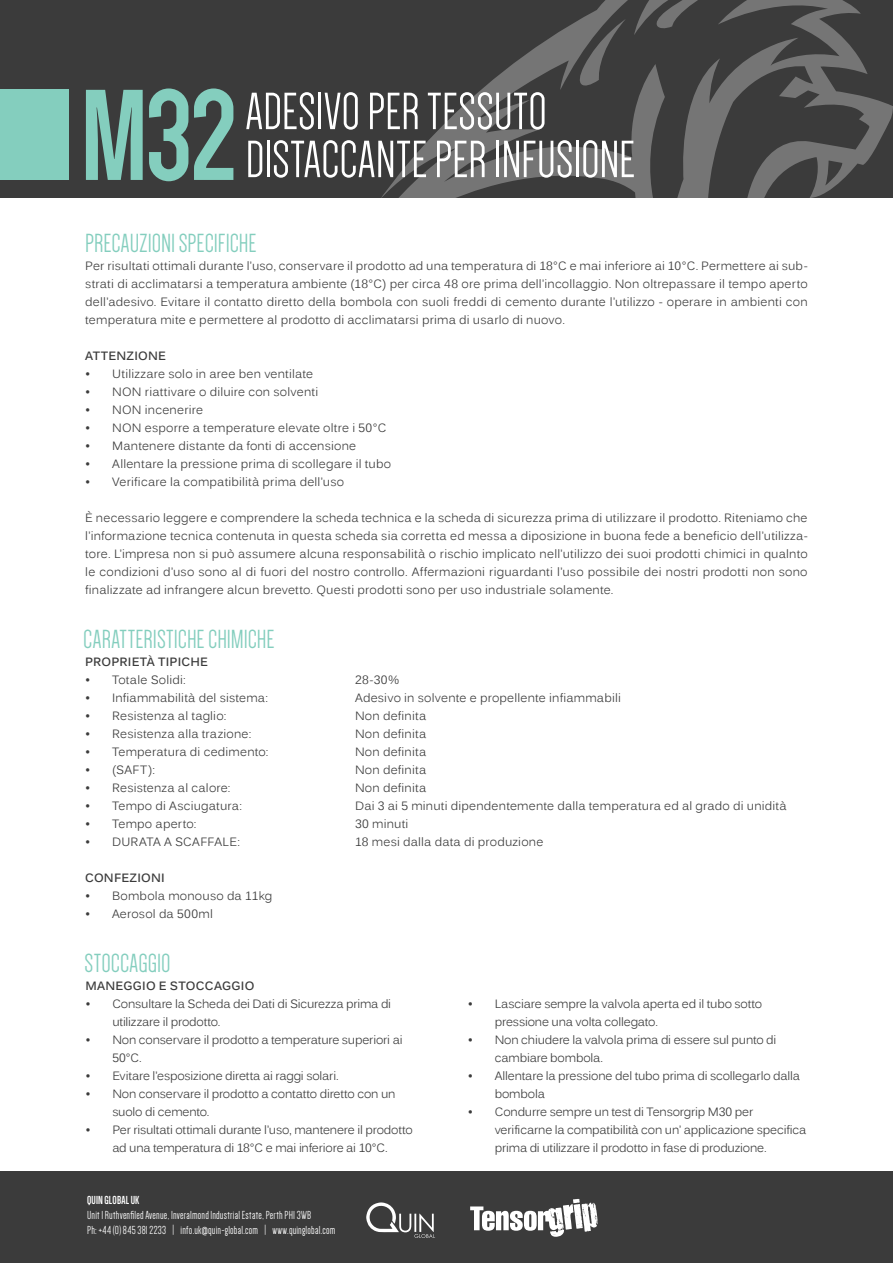
<style>
.page{position:relative;width:893px;height:1263px;background:#fff}
.page>*{position:absolute;margin:0;border:0;box-sizing:border-box;transform-origin:0 0}
.t1{font:700 133.5px "Dense";color:#84cebe}
.t2{font:54px "Dense";color:#fff}
.t3{font:27px "Dense";color:#84cebe}
.t4{font:12px/18px "Kalinga";letter-spacing:.01em;color:#3b3b3b;text-align:justify}
.t5{font:12px/18px "Kalinga";letter-spacing:-.015em;color:#3b3b3b}
.t6{font:12px "Dense";letter-spacing:.02em;color:#fff}
.t7{font:700 12px "Kalinga";letter-spacing:.02em;color:#3b3b3b}
.t8{font:700 12px "Dense";letter-spacing:.015em;color:#fff}
</style>
<div class="page">
<div style="left:0;top:0;width:893px;height:198px;background:#3b3b3b"></div>
<svg style="left:381px;top:0;width:512px;height:198px"></svg>
<svg style="left:574px;top:19px;width:52px;height:72px"></svg>
<svg style="left:649px;top:0;width:77px;height:32px"></svg>
<div style="left:0;top:1171px;width:893px;height:92px;background:#3b3b3b"></div>
<svg style="left:470px;top:1199px;width:128px;height:38px"></svg>
<svg style="left:366px;top:1202px;width:69px;height:36px"></svg>
<div style="left:0;top:90px;width:68px;height:90px;background:#84cebe"></div>
<p class="t1" style="left:81px;top:70px;width:158px">M32</p>
<p class="t2" style="left:246px;top:85px;width:303px">ADESIVO PER TESSUTO</p>
<p class="t2" style="left:246px;top:133px;width:391px">DISTACCANTE PER INFUSIONE</p>
<p class="t3" style="left:85px;top:230px;width:173px">PRECAUZIONI SPECIFICHE</p>
<p class="t4" style="left:85px;top:258px;width:724px">Per risultati ottimali durante l’uso, conservare il prodotto ad una temperatura di 18°C e mai inferiore ai 10°C. Permettere ai sub&shy;strati di acclimatarsi a temperatura ambiente (18°C) per circa 48 ore prima dell’incollaggio. Non oltrepassare il tempo aperto dell’adesivo. Evitare il contatto diretto della bombola con suoli freddi di cemento durante l’utilizzo - operare in ambienti con temperatura mite e permettere al prodotto di acclimatarsi prima di usarlo di nuovo.</p>
<p class="t7" style="left:85px;top:348px;width:82px">ATTENZIONE</p>
<p class="t4" style="left:85px;top:366px;width:229px">• Utilizzare solo in aree ben ventilate</p>
<p class="t4" style="left:85px;top:384px;width:234px">• NON riattivare o diluire con solventi</p>
<p class="t4" style="left:85px;top:402px;width:119px">• NON incenerire</p>
<p class="t4" style="left:85px;top:420px;width:303px">• NON esporre a temperature elevate oltre i 50°C</p>
<p class="t4" style="left:85px;top:438px;width:272px">• Mantenere distante da fonti di accensione</p>
<p class="t4" style="left:85px;top:456px;width:307px">• Allentare la pressione prima di scollegare il tubo</p>
<p class="t4" style="left:85px;top:474px;width:260px">• Verificare la compatibilità prima dell’uso</p>
<p class="t4" style="left:85px;top:510px;width:724px">È necessario leggere e comprendere la scheda technica e la scheda di sicurezza prima di utilizzare il prodotto. Riteniamo che l’informazione tecnica contenuta in questa scheda sia corretta ed messa a diposizione in buona fede a beneficio dell’utilizza&shy;tore. L’impresa non si può assumere alcuna responsabilità o rischio implicato nell’utilizzo dei suoi prodotti chimici in qualnto le condizioni d’uso sono al di fuori del nostro controllo. Affermazioni riguardanti l’uso possibile dei nostri prodotti non sono finalizzate ad infrangere alcun brevetto. Questi prodotti sono per uso industriale solamente.</p>
<p class="t3" style="left:83px;top:626px;width:193px">CARATTERISTICHE CHIMICHE</p>
<p class="t7" style="left:85px;top:654px;width:125px">PROPRIETÀ TIPICHE</p>
<p class="t4" style="left:85px;top:672px;width:102px">• Totale Solidi:</p>
<p class="t4" style="left:355px;top:672px;width:46px">28-30%</p>
<p class="t4" style="left:85px;top:690px;width:185px">• Infiammabilità del sistema:</p>
<p class="t4" style="left:355px;top:690px;width:267px">Adesivo in solvente e propellente infiammabili</p>
<p class="t4" style="left:85px;top:708px;width:143px">• Resistenza al taglio:</p>
<p class="t4" style="left:355px;top:708px;width:73px">Non definita</p>
<p class="t4" style="left:85px;top:726px;width:168px">• Resistenza alla trazione:</p>
<p class="t4" style="left:355px;top:726px;width:73px">Non definita</p>
<p class="t4" style="left:85px;top:744px;width:185px">• Temperatura di cedimento:</p>
<p class="t4" style="left:355px;top:744px;width:73px">Non definita</p>
<p class="t4" style="left:85px;top:762px;width:71px">• (SAFT):</p>
<p class="t4" style="left:355px;top:762px;width:73px">Non definita</p>
<p class="t4" style="left:85px;top:780px;width:147px">• Resistenza al calore:</p>
<p class="t4" style="left:355px;top:780px;width:73px">Non definita</p>
<p class="t4" style="left:85px;top:798px;width:159px">• Tempo di Asciugatura:</p>
<p class="t4" style="left:355px;top:798px;width:433px">Dai 3 ai 5 minuti dipendentemente dalla temperatura ed al grado di unidità</p>
<p class="t4" style="left:85px;top:816px;width:113px">• Tempo aperto:</p>
<p class="t4" style="left:355px;top:816px;width:55px">30 minuti</p>
<p class="t4" style="left:85px;top:834px;width:156px">• DURATA A SCAFFALE:</p>
<p class="t4" style="left:355px;top:834px;width:190px">18 mesi dalla data di produzione</p>
<p class="t7" style="left:85px;top:870px;width:81px">CONFEZIONI</p>
<p class="t4" style="left:85px;top:888px;width:189px">• Bombola monouso da 11kg</p>
<p class="t4" style="left:85px;top:906px;width:129px">• Aerosol da 500ml</p>
<p class="t3" style="left:85px;top:950px;width:87px">STOCCAGGIO</p>
<p class="t7" style="left:85px;top:978px;width:171px">MANEGGIO E STOCCAGGIO</p>
<p class="t5" style="left:112px;top:996px;width:280px;text-indent:-27px">• Consultare la Scheda dei Dati di Sicurezza prima di utilizzare il prodotto.</p>
<p class="t5" style="left:112px;top:1032px;width:292px;text-indent:-27px">• Non conservare il prodotto a temperature superiori ai<br>50°C.</p>
<p class="t5" style="left:85px;top:1068px;width:255px">• Evitare l’esposizione diretta ai raggi solari.</p>
<p class="t5" style="left:112px;top:1086px;width:285px;text-indent:-27px">• Non conservare il prodotto a contatto diretto con un suolo di cemento.</p>
<p class="t5" style="left:85px;top:1122px;width:329px;text-align:center">• Per risultati ottimali durante l’uso, mantenere il prodotto ad una temperatura di 18°C e mai inferiore ai 10°C.</p>
<p class="t5" style="left:495px;top:996px;width:269px;text-indent:-27px">• Lasciare sempre la valvola aperta ed il tubo sotto pressione una volta collegato.</p>
<p class="t5" style="left:495px;top:1032px;width:283px;text-indent:-27px">• Non chiudere la valvola prima di essere sul punto di cambiare bombola.</p>
<p class="t5" style="left:495px;top:1068px;width:307px;text-indent:-27px">• Allentare la pressione del tubo prima di scollegarlo dalla bombola</p>
<p class="t5" style="left:495px;top:1104px;width:313px;text-indent:-27px">• Condurre sempre un test di Tensorgrip M30 per verificarne la compatibilità con un’ applicazione specifica prima di utilizzare il prodotto in fase di produzione.</p>
<p class="t8" style="left:87px;top:1194px;width:54px">QUIN GLOBAL UK</p>
<p class="t6" style="left:87px;top:1209px;width:226px">Unit 1 Ruthvenfiled Avenue, Inveralmond Industrial Estate, Perth PH1 3WB</p>
<p class="t6" style="left:87px;top:1224px;width:250px">Ph: +44 (0) 845 381 2233 | info.uk@quin-global.com | www.quinglobal.com</p>
</div>
